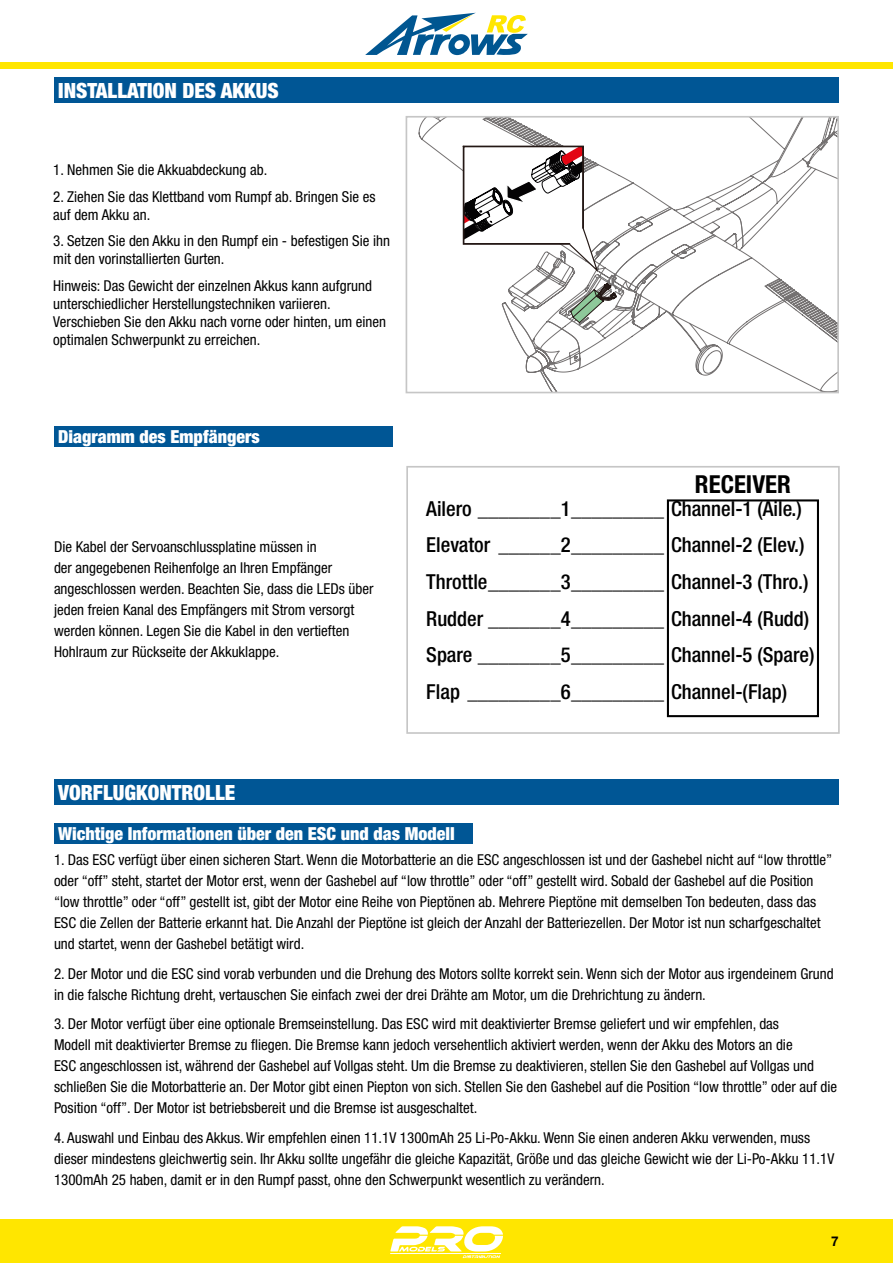
<style>
.page{position:relative;width:893px;height:1263px;background:#fff}
.page>*{position:absolute;margin:0;border:0;box-sizing:border-box;transform-origin:0 0}
.t1{font:700 condensed 24.75px "Helvetica Neue LT Std";color:#000}
.t2{font:900 condensed 21px "Helvetica Neue LT Std";color:#fff}
.t3{font:500 condensed 20.7px/36.6px "Helvetica Neue LT Std";color:#000}
.t4{font:900 condensed 18px "Helvetica Neue LT Std";color:#fff}
.t5{font:condensed 15px/21px "Helvetica Neue LT Std";color:#000}
.t6{font:700 13.5px "Helvetica Neue LT Std";color:#000}
</style>
<div class="page">
<div style="left:0;top:1219px;width:893px;height:44px;background:#ffe600"></div>
<svg style="left:365px;top:13px;width:163px;height:42px"></svg>
<div style="left:0;top:63px;width:893px;height:6px;background:#ffe600"></div>
<svg style="left:390px;top:1226px;width:113px;height:32px"></svg>
<hr style="left:390px;top:1253px;width:111px;height:1px;background:#fff">
<svg style="left:418px;top:119px;width:418px;height:271px"></svg>
<div style="left:406px;top:116px;width:433px;height:277px;border:2px solid #c6c6c6"></div>
<div style="left:406px;top:466px;width:434px;height:268px;border:2px solid #c6c6c6"></div>
<div style="left:667px;top:499px;width:152px;height:218px;border:2px solid #000"></div>
<div style="left:54px;top:78px;width:785px;height:25px;background:#005695"></div>
<div style="left:54px;top:779px;width:785px;height:26px;background:#005695"></div>
<div style="left:54px;top:426px;width:339px;height:21px;background:#005695"></div>
<div style="left:54px;top:823px;width:418px;height:21px;background:#005695"></div>
<h2 class="t2" style="left:58px;top:77px;width:222px">INSTALLATION DES AKKUS</h2>
<p class="t5" style="left:53px;top:159px;width:216px">1. Nehmen Sie die Akkuabdeckung ab.</p>
<p class="t5" style="left:53px;top:187px;width:324px;line-height:18px">2. Ziehen Sie das Klettband vom Rumpf ab. Bringen Sie es auf dem Akku an.</p>
<p class="t5" style="left:53px;top:232px;width:338px;line-height:18px">3. Setzen Sie den Akku in den Rumpf ein - befestigen Sie ihn mit den vorinstallierten Gurten.</p>
<p class="t5" style="left:53px;top:276px;width:334px;line-height:18px">Hinweis: Das Gewicht der einzelnen Akkus kann aufgrund unterschiedlicher Herstellungstechniken variieren.<br>Verschieben Sie den Akku nach vorne oder hinten, um einen optimalen Schwerpunkt zu erreichen.</p>
<p class="t4" style="left:58px;top:425px;width:203px">Diagramm des Empfängers</p>
<p class="t5" style="left:54px;top:536px;width:321px">Die Kabel der Servoanschlussplatine müssen in<br>der angegebenen Reihenfolge an Ihren Empfänger angeschlossen werden. Beachten Sie, dass die LEDs über jeden freien Kanal des Empfängers mit Strom versorgt werden können. Legen Sie die Kabel in den vertieften Hohlraum zur Rückseite der Akkuklappe.</p>
<h2 class="t2" style="left:58px;top:779px;width:178px">VORFLUGKONTROLLE</h2>
<h1 class="t1" style="left:695px;top:469px;width:97px">RECEIVER</h1>
<p class="t3" style="left:426px;top:490px;width:390px">Ailero ________1_________ Channel-1 (Aile.)<br>Elevator ______2_________ Channel-2 (Elev.)<br>Throttle_______3_________ Channel-3 (Thro.)<br>Rudder _______4_________ Channel-4 (Rudd)<br>Spare ________5_________ Channel-5 (Spare)<br>Flap _________6_________ Channel-(Flap)</p>
<p class="t4" style="left:58px;top:822px;width:398px">Wichtige Informationen über den ESC und das Modell</p>
<p class="t5" style="left:54px;top:849px;width:780px">1. Das ESC verfügt über einen sicheren Start. Wenn die Motorbatterie an die ESC angeschlossen ist und der Gashebel nicht auf “low throttle” oder “off” steht, startet der Motor erst, wenn der Gashebel auf “low throttle” oder “off” gestellt wird. Sobald der Gashebel auf die Position “low throttle” oder “off” gestellt ist, gibt der Motor eine Reihe von Pieptönen ab. Mehrere Pieptöne mit demselben Ton bedeuten, dass das ESC die Zellen der Batterie erkannt hat. Die Anzahl der Pieptöne ist gleich der Anzahl der Batteriezellen. Der Motor ist nun scharfgeschaltet und startet, wenn der Gashebel betätigt wird.</p>
<p class="t5" style="left:54px;top:963px;width:781px">2. Der Motor und die ESC sind vorab verbunden und die Drehung des Motors sollte korrekt sein. Wenn sich der Motor aus irgendeinem Grund in die falsche Richtung dreht, vertauschen Sie einfach zwei der drei Drähte am Motor, um die Drehrichtung zu ändern.</p>
<p class="t5" style="left:54px;top:1013px;width:785px">3. Der Motor verfügt über eine optionale Bremseinstellung. Das ESC wird mit deaktivierter Bremse geliefert und wir empfehlen, das<br>Modell mit deaktivierter Bremse zu fliegen. Die Bremse kann jedoch versehentlich aktiviert werden, wenn der Akku des Motors an die<br>ESC angeschlossen ist, während der Gashebel auf Vollgas steht. Um die Bremse zu deaktivieren, stellen Sie den Gashebel auf Vollgas und schließen Sie die Motorbatterie an. Der Motor gibt einen Piepton von sich. Stellen Sie den Gashebel auf die Position “low throttle” oder auf die Position “off”. Der Motor ist betriebsbereit und die Bremse ist ausgeschaltet.</p>
<p class="t5" style="left:54px;top:1127px;width:782px">4. Auswahl und Einbau des Akkus. Wir empfehlen einen 11.1V 1300mAh 25 Li-Po-Akku. Wenn Sie einen anderen Akku verwenden, muss dieser mindestens gleichwertig sein. Ihr Akku sollte ungefähr die gleiche Kapazität, Größe und das gleiche Gewicht wie der Li-Po-Akku 11.1V<br>1300mAh 25 haben, damit er in den Rumpf passt, ohne den Schwerpunkt wesentlich zu verändern.</p>
<p class="t6" style="left:831px;top:1233px;width:9px">7</p>
</div>
